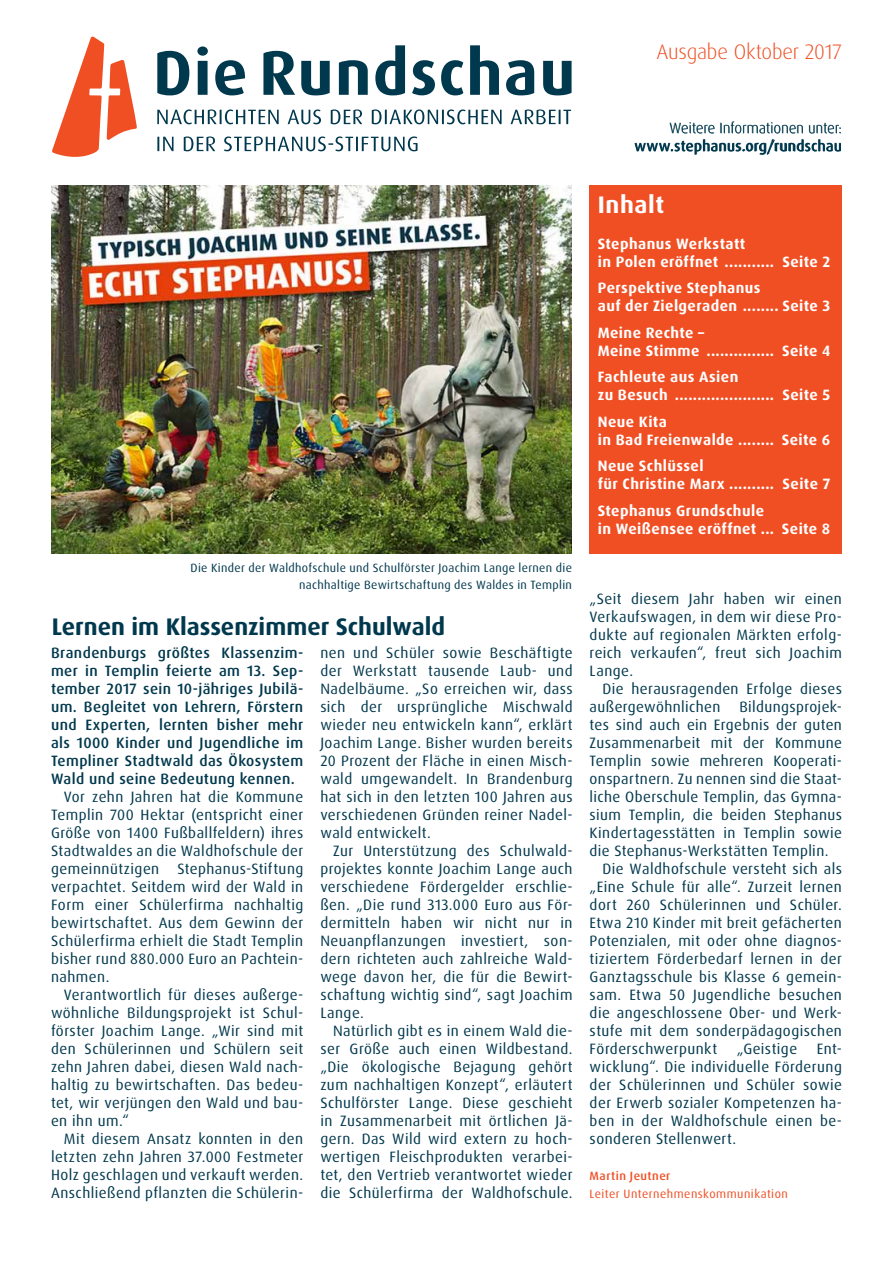
<style>
.page{position:relative;width:893px;height:1263px;background:#fff}
.page>*{position:absolute;margin:0;border:0;box-sizing:border-box;transform-origin:0 0}
.t1{font:700 24px "Dax OT";color:#00384d}
.t2{font:700 24px "Dax OT";letter-spacing:.025em;color:#fff}
.t3{font:300 21px "Dax OT";letter-spacing:-.01em;color:#f04e23}
.t4{font:15px/18px "Dax OT";letter-spacing:.03em;color:#00384d;text-align:justify}
.t5{font:700 15px/18px "Dax OT";letter-spacing:.03em;color:#fff}
.t6{font:500 15px/18px "Dax OT";letter-spacing:.025em;color:#00384d;text-align:justify}
.t7{font:500 15px "Dax OT";letter-spacing:.005em;color:#00384d}
.t8{font:300 15px "Dax OT";letter-spacing:-.005em;color:#00384d}
.t9{font:12px/16.5px "Dax OT";letter-spacing:.025em;color:#00384d;text-align:right}
.t10{font:12px "Dax OT";letter-spacing:.04em;color:#f04e23}
.t11{font:500 12px "Dax OT";letter-spacing:.04em;color:#f04e23}
</style>
<div class="page">
<img style="left:51px;top:185px;width:521px;height:369px">
<svg style="left:52px;top:37px;width:85px;height:120px"></svg>
<svg style="left:157px;top:45px;width:415px;height:50px"></svg>
<svg style="left:157px;top:136px;width:261px;height:15px"></svg>
<svg style="left:157px;top:109px;width:414px;height:15px"></svg>
<svg style="left:635px;top:122px;width:206px;height:33px"></svg>
<div style="left:589px;top:185px;width:253px;height:369px;background:#f04e23"></div>
<h2 class="t3" style="left:657px;top:39px;width:187px">Ausgabe Oktober 2017</h2>
<p class="t9" style="left:191px;top:560px;width:383px">Die Kinder der Waldhofschule und Schulförster Joachim Lange lernen die nachhaltige Bewirtschaftung des Waldes in Templin</p>
<h1 class="t1" style="left:52px;top:611px;width:395px">Lernen im Klassenzimmer Schulwald</h1>
<p class="t6" style="left:51px;top:644px;width:254px">Brandenburgs größtes Klassenzim&shy;mer in Templin feierte am 13. Sep&shy;tember 2017 sein 10-jähriges Jubilä&shy;um. Begleitet von Lehrern, Förstern und Experten, lernten bisher mehr als 1000 Kinder und Jugendliche im Templiner Stadtwald das Ökosystem Wald und seine Bedeutung kennen.</p>
<p class="t4" style="left:51px;top:788px;width:254px;text-indent:13px">Vor zehn Jahren hat die Kommune Templin 700 Hektar (entspricht einer Größe von 1400 Fußballfeldern) ihres Stadtwaldes an die Waldhofschule der gemeinnützigen Stephanus-Stiftung verpachtet. Seitdem wird der Wald in Form einer Schülerfirma nachhaltig bewirtschaftet. Aus dem Gewinn der Schülerfirma erhielt die Stadt Templin bisher rund 880.000 Euro an Pachtein&shy;nahmen.</p>
<p class="t4" style="left:51px;top:986px;width:254px;text-indent:13px">Verantwortlich für dieses außerge&shy;wöhnliche Bildungsprojekt ist Schul&shy;förster Joachim Lange. „Wir sind mit den Schülerinnen und Schülern seit zehn Jahren dabei, diesen Wald nach&shy;haltig zu bewirtschaften. Das bedeu&shy;tet, wir verjüngen den Wald und bau&shy;en ihn um.“</p>
<p class="t4" style="left:51px;top:1130px;width:254px;text-indent:13px">Mit diesem Ansatz konnten in den letzten zehn Jahren 37.000 Festmeter Holz geschlagen und verkauft werden.<br>Anschließend pflanzten die Schülerin-</p>
<p class="t4" style="left:320px;top:644px;width:254px">nen und Schüler sowie Beschäftigte der Werkstatt tausende Laub- und Nadelbäume. „So erreichen wir, dass sich der ursprüngliche Mischwald wieder neu entwickeln kann“, erklärt Joachim Lange. Bisher wurden bereits 20 Prozent der Fläche in einen Misch&shy;wald umgewandelt. In Brandenburg hat sich in den letzten 100 Jahren aus verschiedenen Gründen reiner Nadel&shy;wald entwickelt.</p>
<p class="t4" style="left:320px;top:842px;width:254px;text-indent:13px">Zur Unterstützung des Schulwald&shy;projektes konnte Joachim Lange auch verschiedene Fördergelder erschlie&shy;ßen. „Die rund 313.000 Euro aus För&shy;dermitteln haben wir nicht nur in Neuanpflanzungen investiert, son&shy;dern richteten auch zahlreiche Wald&shy;wege davon her, die für die Bewirt&shy;schaftung wichtig sind“, sagt Joachim Lange.</p>
<p class="t4" style="left:320px;top:1022px;width:254px;text-indent:13px">Natürlich gibt es in einem Wald die&shy;ser Größe auch einen Wildbestand. „Die ökologische Bejagung gehört zum nachhaltigen Konzept“, erläutert Schulförster Lange. Diese geschieht in Zusammenarbeit mit örtlichen Jä&shy;gern. Das Wild wird extern zu hoch&shy;wertigen Fleischprodukten verarbei&shy;tet, den Vertrieb verantwortet wieder die Schülerfirma der Waldhofschule.</p>
<p class="t8" style="left:669px;top:119px;width:174px">Weitere Informationen unter:</p>
<p class="t7" style="left:634px;top:137px;width:209px">www.stephanus.org/rundschau</p>
<h1 class="t2" style="left:598px;top:189px;width:68px">Inhalt</h1>
<p class="t5" style="left:598px;top:235px;width:234px">Stephanus Werkstatt<br>in Polen eröffnet ........... Seite 2</p>
<p class="t5" style="left:598px;top:279px;width:234px">Perspektive Stephanus<br>auf der Zielgeraden ........ Seite 3</p>
<p class="t5" style="left:598px;top:324px;width:234px">Meine Rechte –<br>Meine Stimme ............... Seite 4</p>
<p class="t5" style="left:598px;top:368px;width:234px">Fachleute aus Asien<br>zu Besuch ...................... Seite 5</p>
<p class="t5" style="left:598px;top:413px;width:234px">Neue Kita<br>in Bad Freienwalde ........ Seite 6</p>
<p class="t5" style="left:598px;top:457px;width:234px">Neue Schlüssel<br>für Christine Marx .......... Seite 7</p>
<p class="t5" style="left:598px;top:502px;width:234px">Stephanus Grundschule<br>in Weißensee eröffnet ... Seite 8</p>
<p class="t4" style="left:590px;top:590px;width:254px">„Seit diesem Jahr haben wir einen Verkaufswagen, in dem wir diese Pro&shy;dukte auf regionalen Märkten erfolg&shy;reich verkaufen“, freut sich Joachim Lange.</p>
<p class="t4" style="left:590px;top:680px;width:254px;text-indent:13px">Die herausragenden Erfolge dieses außergewöhnlichen</p>
<p class="t4" style="left:739px;top:698px;width:104px">Bildungsprojek-</p>
<p class="t4" style="left:590px;top:716px;width:254px">tes sind auch ein Ergebnis der guten</p>
<p class="t4" style="left:590px;top:734px;width:254px">Zusammenarbeit mit der Kommune</p>
<p class="t4" style="left:590px;top:752px;width:254px">Templin sowie mehreren Kooperati-</p>
<p class="t4" style="left:590px;top:770px;width:254px">onspartnern. Zu nennen sind die Staat-</p>
<p class="t4" style="left:590px;top:788px;width:254px">liche Oberschule Templin, das Gymna-</p>
<p class="t4" style="left:590px;top:806px;width:254px">sium Templin, die beiden Stephanus</p>
<p class="t4" style="left:590px;top:824px;width:254px">Kindertagesstätten in Templin sowie</p>
<p class="t4" style="left:590px;top:842px;width:240px">die Stephanus-Werkstätten Templin.</p>
<p class="t4" style="left:602px;top:860px;width:241px">Die Waldhofschule versteht sich als</p>
<p class="t4" style="left:590px;top:878px;width:254px">„Eine Schule für alle“. Zurzeit lernen</p>
<p class="t4" style="left:590px;top:896px;width:254px">dort 260 Schülerinnen und Schüler.</p>
<p class="t4" style="left:590px;top:914px;width:254px">Etwa 210 Kinder mit breit gefächerten</p>
<p class="t4" style="left:590px;top:932px;width:254px">Potenzialen, mit oder ohne diagnos-</p>
<p class="t4" style="left:590px;top:950px;width:254px">tiziertem Förderbedarf lernen in der</p>
<p class="t4" style="left:590px;top:968px;width:254px">Ganztagsschule bis Klasse 6 gemein-</p>
<p class="t4" style="left:590px;top:986px;width:254px">sam. Etwa 50 Jugendliche besuchen</p>
<p class="t4" style="left:590px;top:1004px;width:254px">die angeschlossene Ober- und Werk-</p>
<p class="t4" style="left:590px;top:1022px;width:254px">stufe mit dem sonderpädagogischen</p>
<p class="t4" style="left:590px;top:1040px;width:129px">Förderschwerpunkt</p>
<p class="t4" style="left:737px;top:1040px;width:62px">„Geistige</p>
<p class="t4" style="left:590px;top:1040px;width:254px;text-indent:227px">Ent&shy;wicklung“. Die individuelle Förderung der Schülerinnen und Schüler sowie der Erwerb sozialer Kompetenzen ha&shy;ben in der Waldhofschule einen be&shy;sonderen Stellenwert.</p>
<p class="t11" style="left:590px;top:1168px;width:82px">Martin Jeutner</p>
<p class="t10" style="left:590px;top:1186px;width:200px">Leiter Unternehmenskommunikation</p>
</div>
